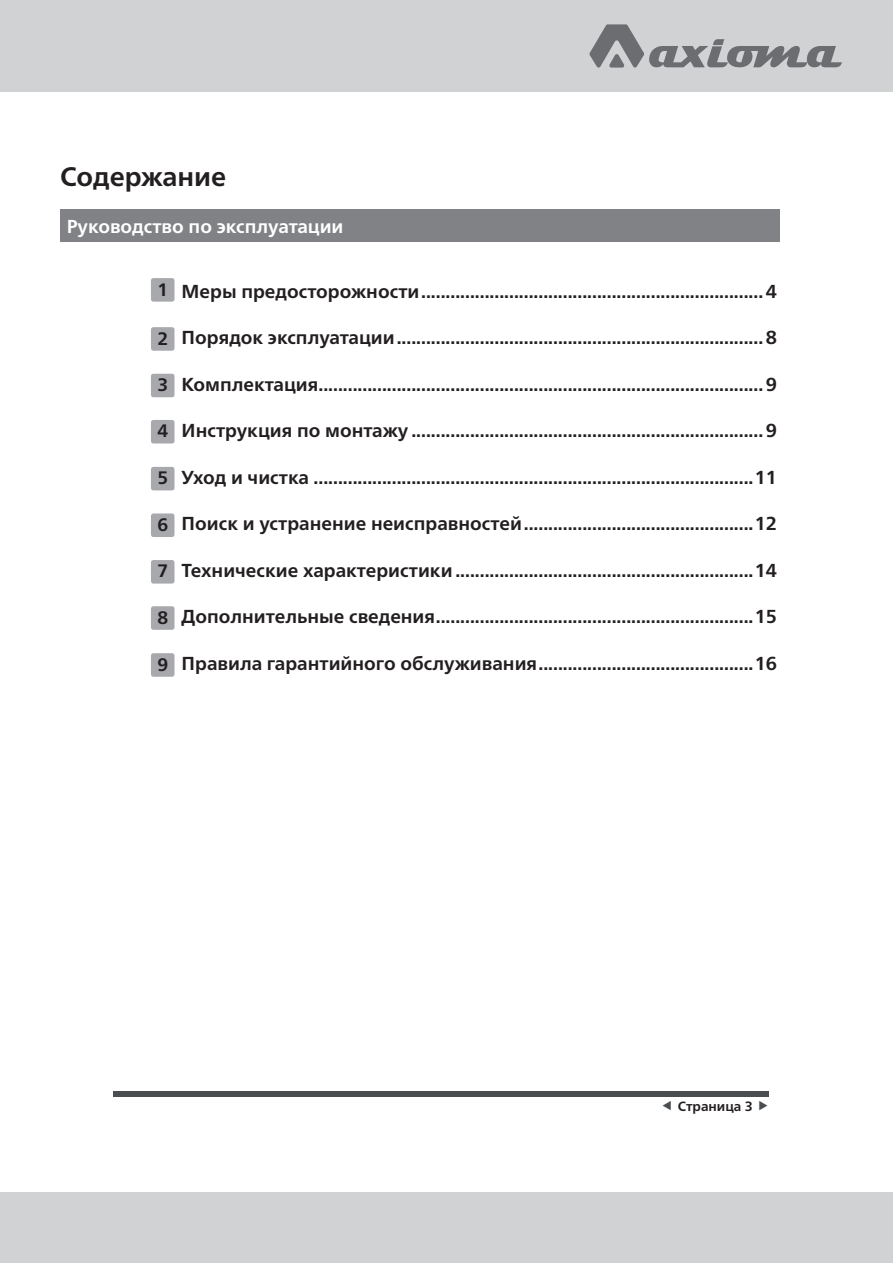
<style>
.page{position:relative;width:893px;height:1263px;background:#fff}
.page>*{position:absolute;margin:0;border:0;box-sizing:border-box;transform-origin:0 0}
.t1{font:700 26.85px "Frutiger Neue LTW1 G";color:#231f20}
.t2{font:700 18.75px "Frutiger Neue LTW1 G";color:#231f20}
.t3{font:700 18.75px "Frutiger Neue LTW1 G";color:#fff}
.t4{font:700 18px "Frutiger Neue LTW1 G";color:#231f20}
.t5{font:700 13.5px "Frutiger Neue LTW1 G";color:#231f20}
</style>
<div class="page">
<div style="left:113px;top:1092px;width:656px;height:5px;background:#4a4e50"></div>
<svg style="left:151px;top:278px;width:23px;height:24px"></svg>
<svg style="left:151px;top:327px;width:23px;height:24px"></svg>
<svg style="left:151px;top:513px;width:23px;height:24px"></svg>
<svg style="left:151px;top:374px;width:23px;height:23px"></svg>
<svg style="left:151px;top:560px;width:23px;height:24px"></svg>
<svg style="left:151px;top:420px;width:23px;height:23px"></svg>
<svg style="left:151px;top:606px;width:23px;height:24px"></svg>
<svg style="left:151px;top:467px;width:23px;height:23px"></svg>
<svg style="left:151px;top:653px;width:23px;height:24px"></svg>
<div style="left:0;top:1192px;width:893px;height:71px;background:#d1d2d4"></div>
<div style="left:0;top:0;width:893px;height:92px;background:#d1d2d4"></div>
<svg style="left:589px;top:24px;width:253px;height:44px"></svg>
<div style="left:61px;top:209px;width:719px;height:33px;background:#808285"></div>
<h1 class="t1" style="left:60px;top:161px;width:168px">Содержание</h1>
<p class="t3" style="left:67px;top:216px;width:278px">Руководство по эксплуатации</p>
<p class="t4" style="left:158px;top:279px;width:12px">1</p>
<p class="t4" style="left:158px;top:328px;width:12px">2</p>
<p class="t4" style="left:158px;top:374px;width:12px">3</p>
<p class="t4" style="left:158px;top:420px;width:12px">4</p>
<p class="t4" style="left:158px;top:467px;width:12px">5</p>
<p class="t4" style="left:158px;top:514px;width:12px">6</p>
<p class="t4" style="left:158px;top:560px;width:12px">7</p>
<p class="t4" style="left:158px;top:607px;width:12px">8</p>
<p class="t4" style="left:158px;top:654px;width:12px">9</p>
<p class="t2" style="left:182px;top:280px;width:597px">Меры предосторожности......................................................................4</p>
<p class="t2" style="left:182px;top:327px;width:597px">Порядок эксплуатации...........................................................................8</p>
<p class="t2" style="left:182px;top:373px;width:597px">Комплектация...........................................................................................9</p>
<p class="t2" style="left:182px;top:420px;width:597px">Инструкция по монтажу ........................................................................9</p>
<p class="t2" style="left:182px;top:466px;width:597px">Уход и чистка ..........................................................................................11</p>
<p class="t2" style="left:182px;top:513px;width:597px">Поиск и устранение неисправностей...............................................12</p>
<p class="t2" style="left:182px;top:559px;width:597px">Технические характеристики.............................................................14</p>
<p class="t2" style="left:182px;top:606px;width:597px">Дополнительные сведения.................................................................15</p>
<p class="t2" style="left:182px;top:652px;width:597px">Правила гарантийного обслуживания............................................16</p>
<p class="t5" style="left:678px;top:1098px;width:77px">Страница 3</p>
</div>
